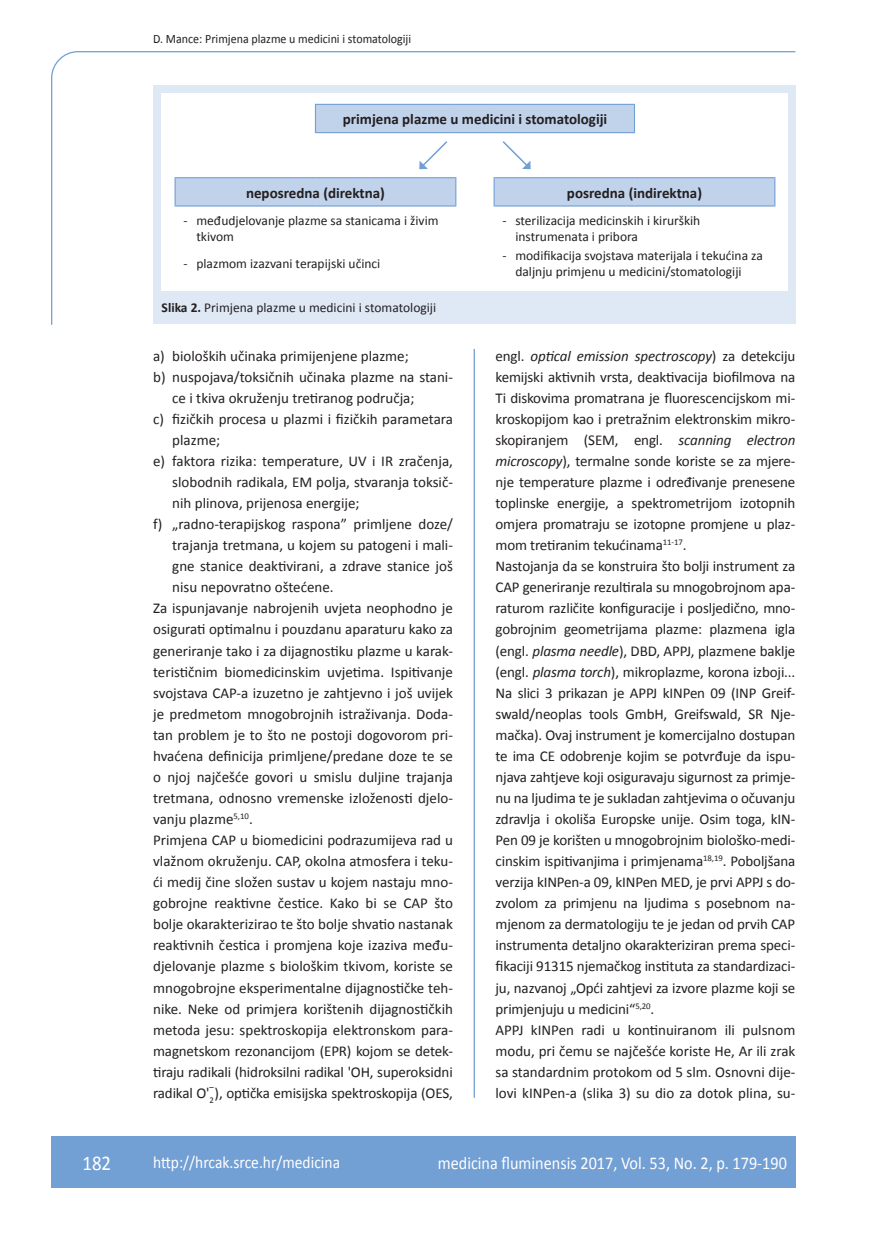
<style>
.page{position:relative;width:872px;height:1234px;background:#fff}
.page>*{position:absolute;margin:0;border:0;box-sizing:border-box;transform-origin:0 0}
.t1{font:21px "Calibri";color:#fff;scale:.9 1}
.t2{font:18px "Calibri";color:#fff;scale:.9 1}
.t3{font:17.25px "Calibri";color:#fff;scale:.9 1}
.t4{font:15px/21px "Calibri";letter-spacing:-.01em;color:#231f20}
.t5{font:700 15px "Calibri";color:#231f20}
.t6{font:13.5px/16.5px "Calibri";color:#231f20}
.t7{font:12.75px "Calibri";color:#231f20;scale:.94 1}
.s1{font-weight:700}
.s2{font-style:italic}
</style>
<div class="page">
<svg style="left:51px;top:51px;width:745px;height:274px"></svg>
<hr style="left:473px;top:349px;width:2px;height:748px;background:#729fd4">
<div style="left:51px;top:1135px;width:744px;height:51px;background:#729fd4"></div>
<div style="left:153px;top:85px;width:642px;height:238px;background:#dfe8f5"></div>
<div style="left:162px;top:94px;width:626px;height:197px;background:#fff"></div>
<svg style="left:176px;top:104px;width:598px;height:102px"></svg>
<hr style="left:315px;top:104px;width:141px;height:1px;background:#729fd4">
<svg style="left:315px;top:105px;width:1px;height:27px"></svg>
<hr style="left:456px;top:104px;width:38px;height:1px;background:#729fd4">
<hr style="left:494px;top:104px;width:141px;height:1px;background:#729fd4">
<svg style="left:634px;top:105px;width:1px;height:27px"></svg>
<hr style="left:315px;top:132px;width:141px;height:1px;background:#729fd4">
<hr style="left:456px;top:132px;width:38px;height:1px;background:#729fd4">
<hr style="left:494px;top:132px;width:141px;height:1px;background:#729fd4">
<hr style="left:174px;top:177px;width:141px;height:1px;background:#729fd4">
<hr style="left:174px;top:178px;width:2px;height:27px;background:#729fd4">
<hr style="left:315px;top:177px;width:141px;height:1px;background:#729fd4">
<svg style="left:455px;top:178px;width:1px;height:27px"></svg>
<hr style="left:174px;top:205px;width:141px;height:1px;background:#729fd4">
<hr style="left:315px;top:205px;width:141px;height:1px;background:#729fd4">
<hr style="left:493px;top:177px;width:141px;height:1px;background:#729fd4">
<svg style="left:493px;top:178px;width:1px;height:27px"></svg>
<hr style="left:634px;top:177px;width:141px;height:1px;background:#729fd4">
<svg style="left:774px;top:178px;width:1px;height:27px"></svg>
<hr style="left:493px;top:205px;width:141px;height:1px;background:#729fd4">
<hr style="left:634px;top:205px;width:141px;height:1px;background:#729fd4">
<svg style="left:419px;top:139px;width:30px;height:30px"></svg>
<svg style="left:501px;top:139px;width:29px;height:30px"></svg>
<p class="t7" style="left:153px;top:30px;width:276px">D. Mance: Primjena plazme u medicini i stomatologiji</p>
<p class="t5" style="left:343px;top:110px;width:266px">primjena plazme u medicini i stomatologiji</p>
<p class="t5" style="left:246px;top:183px;width:140px">neposredna (direktna)</p>
<p class="t5" style="left:567px;top:183px;width:137px">posredna (indirektna)</p>
<p class="t6" style="left:196px;top:211px;width:244px;text-indent:-13px">- međudjelovanje plazme sa stanicama i živim tkivom</p>
<p class="t6" style="left:515px;top:211px;width:186px;text-indent:-13px">- sterilizacija medicinskih i kirurških instrumenata i pribora</p>
<p class="t6" style="left:184px;top:254px;width:198px">- plazmom izazvani terapijski učinci</p>
<p class="t6" style="left:515px;top:246px;width:249px;text-indent:-13px">- modifikacija svojstava materijala i tekućina za daljnju primjenu u medicini/stomatologiji</p>
<p class="t6" style="left:162px;top:298px;width:276px"><span class="s1">Slika 2.</span> Primjena plazme u medicini i stomatologiji</p>
<p class="t4" style="left:153px;top:344px;width:257px">a) bioloških učinaka primijenjene plazme;</p>
<p class="t4" style="left:153px;top:365px;width:301px">b) nuspojava/toksičnih učinaka plazme na stani-</p>
<p class="t4" style="left:172px;top:386px;width:244px">ce i tkiva okruženju tretiranog područja;</p>
<p class="t4" style="left:153px;top:407px;width:301px">c) fizičkih procesa u plazmi i fizičkih parametara</p>
<p class="t4" style="left:172px;top:428px;width:49px">plazme;</p>
<p class="t4" style="left:153px;top:449px;width:301px">e) faktora rizika: temperature, UV i IR zračenja,</p>
<p class="t4" style="left:172px;top:471px;width:282px">slobodnih radikala, EM polja, stvaranja toksič-</p>
<p class="t4" style="left:172px;top:492px;width:189px">nih plinova, prijenosa energije;</p>
<p class="t4" style="left:153px;top:513px;width:301px">f) „radno-terapijskog raspona” primljene doze/</p>
<p class="t4" style="left:172px;top:534px;width:282px">trajanja tretmana, u kojem su patogeni i mali-</p>
<p class="t4" style="left:172px;top:555px;width:282px">gne stanice deaktivirani, a zdrave stanice još</p>
<p class="t4" style="left:172px;top:576px;width:163px">nisu nepovratno oštećene.</p>
<p class="t4" style="left:153px;top:597px;width:301px">Za ispunjavanje nabrojenih uvjeta neophodno je</p>
<p class="t4" style="left:153px;top:618px;width:301px">osigurati optimalnu i pouzdanu aparaturu kako za</p>
<p class="t4" style="left:153px;top:639px;width:301px">generiranje tako i za dijagnostiku plazme u karak-</p>
<p class="t4" style="left:153px;top:660px;width:301px">terističnim biomedicinskim uvjetima. Ispitivanje</p>
<p class="t4" style="left:153px;top:681px;width:301px">svojstava CAP-a izuzetno je zahtjevno i još uvijek</p>
<p class="t4" style="left:153px;top:702px;width:301px">je predmetom mnogobrojnih istraživanja. Doda-</p>
<p class="t4" style="left:153px;top:723px;width:301px">tan problem je to što ne postoji dogovorom pri-</p>
<p class="t4" style="left:153px;top:744px;width:301px">hvaćena definicija primljene/predane doze te se</p>
<p class="t4" style="left:153px;top:765px;width:301px">o njoj najčešće govori u smislu duljine trajanja</p>
<p class="t4" style="left:153px;top:786px;width:301px">tretmana, odnosno vremenske izloženosti djelo-</p>
<p class="t4" style="left:153px;top:807px;width:101px">vanju plazme<sup>5,10</sup>.</p>
<p class="t4" style="left:153px;top:828px;width:301px">Primjena CAP u biomedicini podrazumijeva rad u</p>
<p class="t4" style="left:153px;top:849px;width:301px">vlažnom okruženju. CAP, okolna atmosfera i teku-</p>
<p class="t4" style="left:153px;top:870px;width:301px">ći medij čine složen sustav u kojem nastaju mno-</p>
<p class="t4" style="left:153px;top:891px;width:301px">gobrojne reaktivne čestice. Kako bi se CAP što</p>
<p class="t4" style="left:153px;top:912px;width:301px">bolje okarakterizirao te što bolje shvatio nastanak</p>
<p class="t4" style="left:153px;top:934px;width:301px">reaktivnih čestica i promjena koje izaziva među-</p>
<p class="t4" style="left:153px;top:955px;width:301px">djelovanje plazme s biološkim tkivom, koriste se</p>
<p class="t4" style="left:153px;top:976px;width:301px">mnogobrojne eksperimentalne dijagnostičke teh-</p>
<p class="t4" style="left:153px;top:997px;width:301px">nike. Neke od primjera korištenih dijagnostičkih</p>
<p class="t4" style="left:153px;top:1018px;width:301px">metoda jesu: spektroskopija elektronskom para-</p>
<p class="t4" style="left:153px;top:1039px;width:300px">magnetskom rezonancijom (EPR) kojom se detek-</p>
<p class="t4" style="left:153px;top:1060px;width:301px">tiraju radikali (hidroksilni radikal 'OH, superoksidni</p>
<p class="t4" style="left:153px;top:1081px;width:301px">radikal O'<sub>2</sub>), optička emisijska spektroskopija (OES,</p>
<p class="t4" style="left:495px;top:344px;width:301px">engl. <span class="s2">optical emission spectroscopy</span>) za detekciju kemijski aktivnih vrsta, deaktivacija biofilmova na Ti diskovima promatrana je fluorescencijskom mi&shy;kroskopijom kao i pretražnim elektronskim mikro&shy;skopiranjem (SEM, engl. <span class="s2">scanning electron microscopy</span>), termalne sonde koriste se za mjere&shy;nje temperature plazme i određivanje prenesene toplinske energije, a spektrometrijom izotopnih omjera promatraju se izotopne promjene u plaz&shy;mom tretiranim tekućinama<sup>11-17</sup>.<br>Nastojanja da se konstruira što bolji instrument za CAP generiranje rezultirala su mnogobrojnom apa&shy;raturom različite konfiguracije i posljedično, mno&shy;gobrojnim geometrijama plazme: plazmena igla (engl. <span class="s2">plasma needle</span>), DBD, APPJ, plazmene baklje (engl. <span class="s2">plasma torch</span>), mikroplazme, korona izboji...<br>Na slici 3 prikazan je APPJ kINPen 09 (INP Greif&shy;swald/neoplas tools GmbH, Greifswald, SR Nje&shy;mačka). Ovaj instrument je komercijalno dostupan te ima CE odobrenje kojim se potvrđuje da ispu&shy;njava zahtjeve koji osiguravaju sigurnost za primje&shy;nu na ljudima te je sukladan zahtjevima o očuvanju zdravlja i okoliša Europske unije. Osim toga, kIN-Pen 09 je korišten u mnogobrojnim biološko-medi&shy;cinskim ispitivanjima i primjenama<sup>18,19</sup>. Poboljšana verzija kINPen-a 09, kINPen MED, je prvi APPJ s do&shy;zvolom za primjenu na ljudima s posebnom na&shy;mjenom za dermatologiju te je jedan od prvih CAP instrumenta detaljno okarakteriziran prema speci&shy;fikaciji 91315 njemačkog instituta za standardizaci&shy;ju, nazvanoj „Opći zahtjevi za izvore plazme koji se primjenjuju u medicini“<sup>5,20</sup>.<br>APPJ kINPen radi u kontinuiranom ili pulsnom modu, pri čemu se najčešće koriste He, Ar ili zrak sa standardnim protokom od 5 slm. Osnovni dije&shy;lovi kINPen-a (slika 3) su dio za dotok plina, su-</p>
<h1 class="t1" style="left:82px;top:1149px;width:33px">182</h1>
<p class="t3" style="left:153px;top:1150px;width:209px">http://hrcak.srce.hr/medicina</p>
<p class="t2" style="left:438px;top:1151px;width:389px">medicina fluminensis 2017, Vol. 53, No. 2, p. 179-190</p>
</div>
